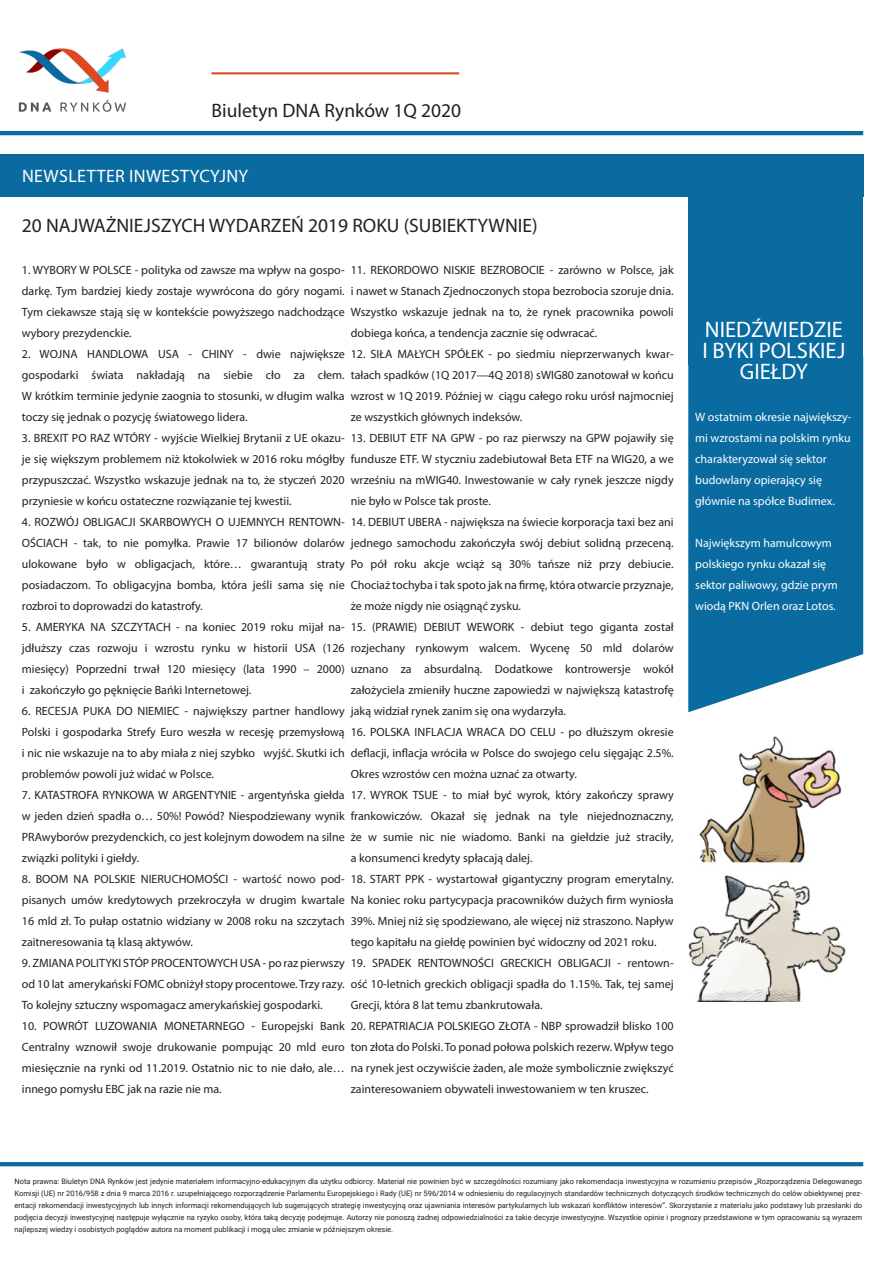
<style>
.page{position:relative;width:893px;height:1263px;background:#fff}
.page>*{position:absolute;margin:0;border:0;box-sizing:border-box;transform-origin:0 0}
.Header_03{font:22.5px/21px "Myriad Pro";color:#fff;text-align:center}
.Header_03-2{font:19.5px "Myriad Pro";color:#231f20}
.Small_Header{font:19.5px "Myriad Pro";color:#231f20}
.Chapter_Titles{font:18px "Myriad Pro";letter-spacing:.02em;color:#fff}
.Paragraph{font:12px/21px "Myriad Pro";color:#231f20;text-align:justify}
.Small_Paragraph{font:12px/21px "Myriad Pro";color:#fff}
.t1{font:7.5px/12px "Roboto";color:#231f20;text-align:justify}
</style>
<div class="page">
<hr style="left:0;top:131px;width:863px;height:4px;background:#0a6ba0">
<hr style="left:212px;top:72px;width:247px;height:2px;background:#df4825">
<img style="left:18px;top:48px;width:108px;height:64px">
<svg style="left:1px;top:1162px;width:862px;height:4px;background:#0e6da1"></svg>
<div style="left:0;top:154px;width:863px;height:42px;background:#0a6ba0"></div>
<svg style="left:688px;top:364px;width:175px;height:348px;background:#1f78a8"></svg>
<div style="left:688px;top:189px;width:175px;height:175px;background:#0a6ba0"></div>
<img style="left:699px;top:737px;width:143px;height:126px">
<img style="left:688px;top:875px;width:158px;height:126px">
<p class="Small_Header" style="left:212px;top:98px;width:251px">Biuletyn DNA Rynków 1Q 2020</p>
<p class="Chapter_Titles" style="left:22px;top:165px;width:228px">NEWSLETTER INWESTYCYJNY</p>
<p class="Header_03-2" style="left:22px;top:213px;width:517px">20 NAJWAŻNIEJSZYCH WYDARZEŃ 2019 ROKU (SUBIEKTYWNIE)</p>
<p class="Paragraph" style="left:22px;top:259px;width:324px">1. WYBORY W POLSCE - polityka od zawsze ma wpływ na gospo&shy;darkę. Tym bardziej kiedy zostaje wywrócona do góry nogami.<br>Tym ciekawsze stają się w kontekście powyższego nadchodzące wybory prezydenckie.</p>
<p class="Paragraph" style="left:22px;top:343px;width:324px">2. WOJNA HANDLOWA USA - CHINY - dwie największe gospodarki świata nakładają na siebie cło za cłem.<br>W krótkim terminie jedynie zaognia to stosunki, w długim walka toczy się jednak o pozycję światowego lidera.</p>
<p class="Paragraph" style="left:22px;top:427px;width:324px">3. BREXIT PO RAZ WTÓRY - wyjście Wielkiej Brytanii z UE okazu&shy;je się większym problemem niż ktokolwiek w 2016 roku mógłby przypuszczać. Wszystko wskazuje jednak na to, że styczeń 2020 przyniesie w końcu ostateczne rozwiązanie tej kwestii.</p>
<p class="Paragraph" style="left:22px;top:511px;width:324px">4. ROZWÓJ OBLIGACJI SKARBOWYCH O UJEMNYCH RENTOWN-OŚCIACH - tak, to nie pomyłka. Prawie 17 bilionów dolarów ulokowane było w obligacjach, które… gwarantują straty posiadaczom. To obligacyjna bomba, która jeśli sama się nie rozbroi to doprowadzi do katastrofy.</p>
<p class="Paragraph" style="left:22px;top:616px;width:324px">5. AMERYKA NA SZCZYTACH - na koniec 2019 roku mijał na&shy;jdłuższy czas rozwoju i wzrostu rynku w historii USA (126 miesięcy) Poprzedni trwał 120 miesięcy (lata 1990 – 2000) i zakończyło go pęknięcie Bańki Internetowej.</p>
<p class="Paragraph" style="left:22px;top:700px;width:324px">6. RECESJA PUKA DO NIEMIEC - największy partner handlowy Polski i gospodarka Strefy Euro weszła w recesję przemysłową i nic nie wskazuje na to aby miała z niej szybko wyjść. Skutki ich problemów powoli już widać w Polsce.</p>
<p class="Paragraph" style="left:22px;top:784px;width:324px">7. KATASTROFA RYNKOWA W ARGENTYNIE - argentyńska giełda w jeden dzień spadła o… 50%! Powód? Niespodziewany wynik PRAwyborów prezydenckich, co jest kolejnym dowodem na silne związki polityki i giełdy.</p>
<p class="Paragraph" style="left:22px;top:868px;width:324px">8. BOOM NA POLSKIE NIERUCHOMOŚCI - wartość nowo pod&shy;pisanych umów kredytowych przekroczyła w drugim kwartale 16 mld zł. To pułap ostatnio widziany w 2008 roku na szczytach zaitneresowania tą klasą aktywów.</p>
<p class="Paragraph" style="left:22px;top:952px;width:324px">9. ZMIANA POLITYKI STÓP PROCENTOWYCH USA - po raz pierwszy od 10 lat amerykański FOMC obniżył stopy procentowe. Trzy razy.<br>To kolejny sztuczny wspomagacz amerykańskiej gospodarki.</p>
<p class="Paragraph" style="left:22px;top:1016px;width:324px">10. POWRÓT LUZOWANIA MONETARNEGO - Europejski Bank Centralny wznowił swoje drukowanie pompując 20 mld euro miesięcznie na rynki od 11.2019. Ostatnio nic to nie dało, ale… innego pomysłu EBC jak na razie nie ma.</p>
<p class="Paragraph" style="left:351px;top:259px;width:324px">11. REKORDOWO NISKIE BEZROBOCIE - zarówno w Polsce, jak i nawet w Stanach Zjednoczonych stopa bezrobocia szoruje dnia.<br>Wszystko wskazuje jednak na to, że rynek pracownika powoli dobiega końca, a tendencja zacznie się odwracać.</p>
<p class="Paragraph" style="left:351px;top:343px;width:324px">12. SIŁA MAŁYCH SPÓŁEK - po siedmiu nieprzerwanych kwar&shy;tałach spadków (1Q 2017—4Q 2018) sWIG80 zanotował w końcu wzrost w 1Q 2019. Później w ciągu całego roku urósł najmocniej ze wszystkich głównych indeksów.</p>
<p class="Paragraph" style="left:351px;top:427px;width:324px">13. DEBIUT ETF NA GPW - po raz pierwszy na GPW pojawiły się fundusze ETF. W styczniu zadebiutował Beta ETF na WIG20, a we wrześniu na mWIG40. Inwestowanie w cały rynek jeszcze nigdy nie było w Polsce tak proste.</p>
<p class="Paragraph" style="left:351px;top:511px;width:324px">14. DEBIUT UBERA - największa na świecie korporacja taxi bez ani jednego samochodu zakończyła swój debiut solidną przeceną.<br>Po pół roku akcje wciąż są 30% tańsze niż przy debiucie.<br>Chociaż tochyba i tak spoto jak na firmę, która otwarcie przyznaje, że może nigdy nie osiągnąć zysku.</p>
<p class="Paragraph" style="left:351px;top:616px;width:324px">15. (PRAWIE) DEBIUT WEWORK - debiut tego giganta został rozjechany rynkowym walcem. Wycenę 50 mld dolarów uznano za absurdalną. Dodatkowe kontrowersje wokół założyciela zmieniły huczne zapowiedzi w największą katastrofę jaką widział rynek zanim się ona wydarzyła.</p>
<p class="Paragraph" style="left:351px;top:721px;width:324px">16. POLSKA INFLACJA WRACA DO CELU - po dłuższym okresie deflacji, inflacja wróciła w Polsce do swojego celu sięgając 2.5%.<br>Okres wzrostów cen można uznać za otwarty.</p>
<p class="Paragraph" style="left:351px;top:784px;width:324px">17. WYROK TSUE - to miał być wyrok, który zakończy sprawy frankowiczów. Okazał się jednak na tyle niejednoznaczny, że w sumie nic nie wiadomo. Banki na giełdzie już straciły, a konsumenci kredyty spłacają dalej.</p>
<p class="Paragraph" style="left:351px;top:868px;width:324px">18. START PPK - wystartował gigantyczny program emerytalny.<br>Na koniec roku partycypacja pracowników dużych firm wyniosła 39%. Mniej niż się spodziewano, ale więcej niż straszono. Napływ tego kapitału na giełdę powinien być widoczny od 2021 roku.</p>
<p class="Paragraph" style="left:351px;top:952px;width:324px">19. SPADEK RENTOWNOŚCI GRECKICH OBLIGACJI - rentown&shy;ość 10-letnich greckich obligacji spadła do 1.15%. Tak, tej samej Grecji, która 8 lat temu zbankrutowała.</p>
<p class="Paragraph" style="left:351px;top:1016px;width:324px">20. REPATRIACJA POLSKIEGO ZŁOTA - NBP sprowadził blisko 100 ton złota do Polski. To ponad połowa polskich rezerw. Wpływ tego na rynek jest oczywiście żaden, ale może symbolicznie zwiększyć zainteresowaniem obywateli inwestowaniem w ten kruszec.</p>
<p class="Header_03" style="left:702px;top:318px;width:144px">NIEDŹWIEDZIE<br>I BYKI POLSKIEJ<br>GIEŁDY</p>
<p class="Small_Paragraph" style="left:695px;top:406px;width:158px">W ostatnim okresie największy&shy;mi wzrostami na polskim rynku charakteryzował się sektor budowlany opierający się głównie na spółce Budimex.</p>
<p class="Small_Paragraph" style="left:695px;top:532px;width:144px">Największym hamulcowym polskiego rynku okazał się sektor paliwowy, gdzie prym wiodą PKN Orlen oraz Lotos.</p>
<p class="t1" style="left:15px;top:1175px;width:849px">Nota prawna: Biuletyn DNA Rynków jest jedynie materiałem informacyjno-edukacyjnym dla użytku odbiorcy. Materiał nie powinien być w szczególności rozumiany jako rekomendacja inwestycyjna w rozumieniu przepisów „Rozporządzenia Delegowanego Komisji (UE) nr 2016/958 z dnia 9 marca 2016 r. uzupełniającego rozporządzenie Parlamentu Europejskiego i Rady (UE) nr 596/2014 w odniesieniu do regulacyjnych standardów technicznych dotyczących środków technicznych do celów obiektywnej prez&shy;entacji rekomendacji inwestycyjnych lub innych informacji rekomendujących lub sugerujących strategię inwestycyjną oraz ujawniania interesów partykularnych lub wskazań konfliktów interesów”. Skorzystanie z materiału jako podstawy lub przesłanki do podjęcia decyzji inwestycyjnej następuje wyłącznie na ryzyko osoby, która taką decyzję podejmuje. Autorzy nie ponoszą żadnej odpowiedzialności za takie decyzje inwestycyjne. Wszystkie opinie i prognozy przedstawione w tym opracowaniu są wyrazem najlepszej wiedzy i osobistych poglądów autora na moment publikacji i mogą ulec zmianie w późniejszym okresie.</p>
</div>
